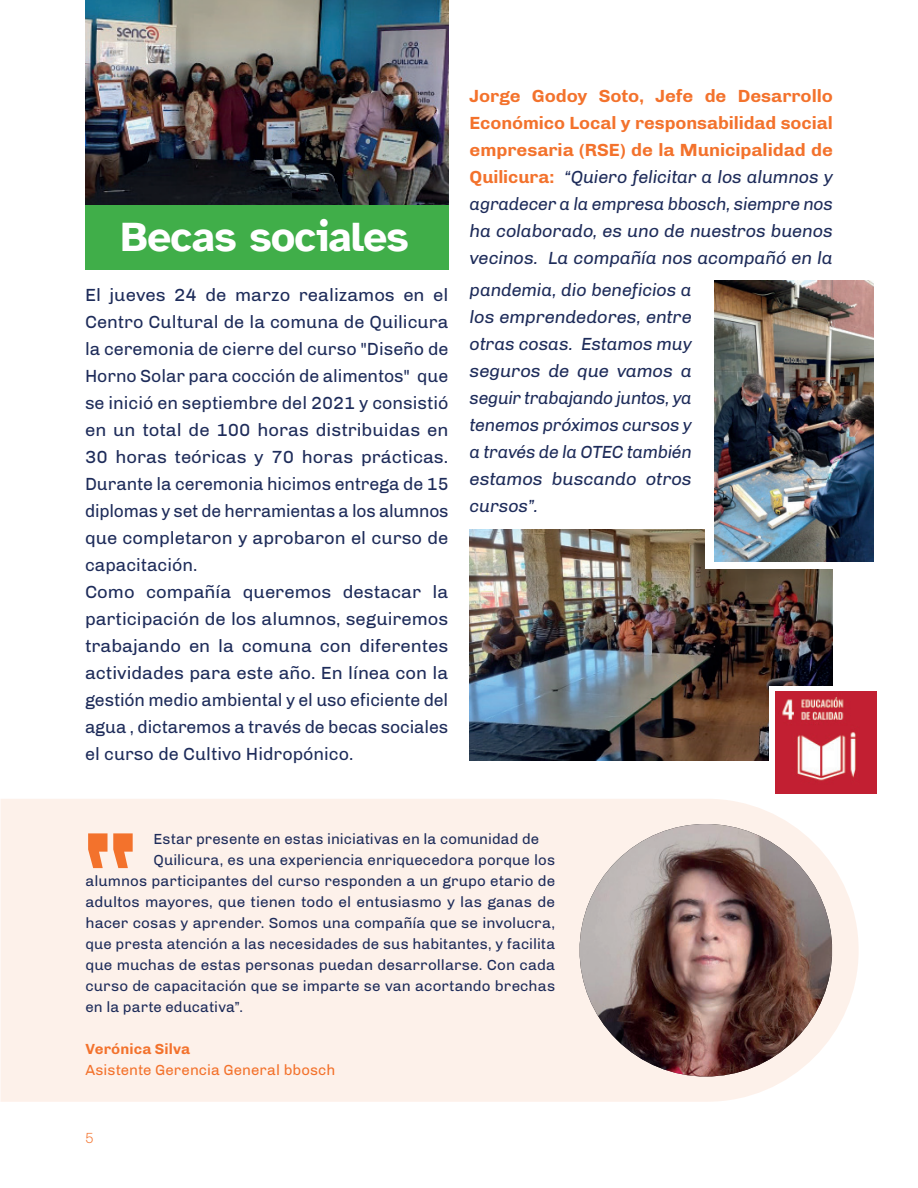
<style>
.page{position:relative;width:918px;height:1188px;background:#fff}
.page>*{position:absolute;margin:0;border:0;box-sizing:border-box;transform-origin:0 0}
.t1{font:900 99.6px "Chivo";color:#f3722c}
.t2{font:700 42px "Atkinson Hyperlegible";letter-spacing:-.015em;color:#fff}
.t3{font:18px/27px "Chivo";color:#1e2c5a}
.t4{font:italic 18px/27px "Chivo";letter-spacing:-.015em;color:#1e2c5a;text-align:justify}
.t5{font:15px "Chivo";letter-spacing:.005em;color:#1e2c5a}
.t6{font:15px "Chivo";letter-spacing:.005em;color:#f3722c}
.t7{font:700 15px "Chivo";letter-spacing:.01em;color:#f3722c}
.t8{font:300 15px "Chivo";color:#f3722c}
.s1{font-weight:700;font-style:normal;color:#f3722c}
</style>
<div class="page">
<div style="left:85px;top:193px;width:363px;height:77px;background:#40ae49"></div>
<img style="left:470px;top:529px;width:363px;height:231px">
<div style="left:706px;top:273px;width:176px;height:296px;background:#fff"></div>
<div style="left:0;top:799px;width:859px;height:303px;background:#fdf1ea"></div>
<svg style="left:567px;top:812px;width:277px;height:277px;fill:#fdf1ea"></svg>
<img style="left:567px;top:824px;width:266px;height:265px">
<img style="left:85px;top:0;width:363px;height:205px">
<img style="left:715px;top:280px;width:158px;height:282px">
<div style="left:769px;top:686px;width:113px;height:113px;background:#fff"></div>
<img style="left:775px;top:692px;width:101px;height:101px">
<h2 class="t2" style="left:121px;top:212px;width:290px">Becas sociales</h2>
<p class="t3" style="left:85px;top:281px;width:365px">El jueves 24 de marzo realizamos en el Centro Cultural de la comuna de Quilicura la ceremonia de cierre del curso "Diseño de Horno Solar para cocción de alimentos" que se inició en septiembre del 2021 y consistió en un total de 100 horas distribuidas en 30 horas teóricas y 70 horas prácticas.<br>Durante la ceremonia hicimos entrega de 15 diplomas y set de herramientas a los alumnos que completaron y aprobaron el curso de capacitación.<br>Como compañía queremos destacar la participación de los alumnos, seguiremos trabajando en la comuna con diferentes actividades para este año. En línea con la gestión medio ambiental y el uso eficiente del agua , dictaremos a través de becas sociales el curso de Cultivo Hidropónico.</p>
<p class="t4" style="left:470px;top:82px;width:365px"><span class="s1">Jorge Godoy Soto, Jefe de Desarrollo Económico Local y responsabilidad social empresaria (RSE) de la Municipalidad de Quilicura:</span> “Quiero felicitar a los alumnos y agradecer a la empresa bbosch, siempre nos ha colaborado, es uno de nuestros buenos vecinos. La compañía nos acompañó en la</p>
<p class="t4" style="left:470px;top:276px;width:224px">pandemia, dio beneficios a los emprendedores, entre otras cosas. Estamos muy seguros de que vamos a seguir trabajando juntos, ya tenemos próximos cursos y a través de la OTEC también estamos buscando otros cursos”.</p>
<p class="t5" style="left:154px;top:830px;width:387px">Estar presente en estas iniciativas en la comunidad de</p>
<p class="t5" style="left:154px;top:851px;width:403px">Quilicura, es una experiencia enriquecedora porque los</p>
<p class="t5" style="left:85px;top:872px;width:471px">alumnos participantes del curso responden a un grupo etario de</p>
<p class="t5" style="left:85px;top:893px;width:471px">adultos mayores, que tienen todo el entusiasmo y las ganas de</p>
<p class="t5" style="left:85px;top:914px;width:471px">hacer cosas y aprender. Somos una compañía que se involucra,</p>
<p class="t5" style="left:85px;top:935px;width:471px">que presta atención a las necesidades de sus habitantes, y facilita</p>
<p class="t5" style="left:85px;top:956px;width:471px">que muchas de estas personas puedan desarrollarse. Con cada</p>
<p class="t5" style="left:85px;top:977px;width:471px">curso de capacitación que se imparte se van acortando brechas</p>
<p class="t5" style="left:85px;top:998px;width:159px">en la parte educativa”.</p>
<p class="t7" style="left:85px;top:1040px;width:106px">Verónica Silva</p>
<p class="t6" style="left:85px;top:1061px;width:251px">Asistente Gerencia General bbosch</p>
<h1 class="t1" style="left:84px;top:808px;width:54px">“</h1>
<p class="t8" style="left:85px;top:1129px;width:11px">5</p>
</div>
